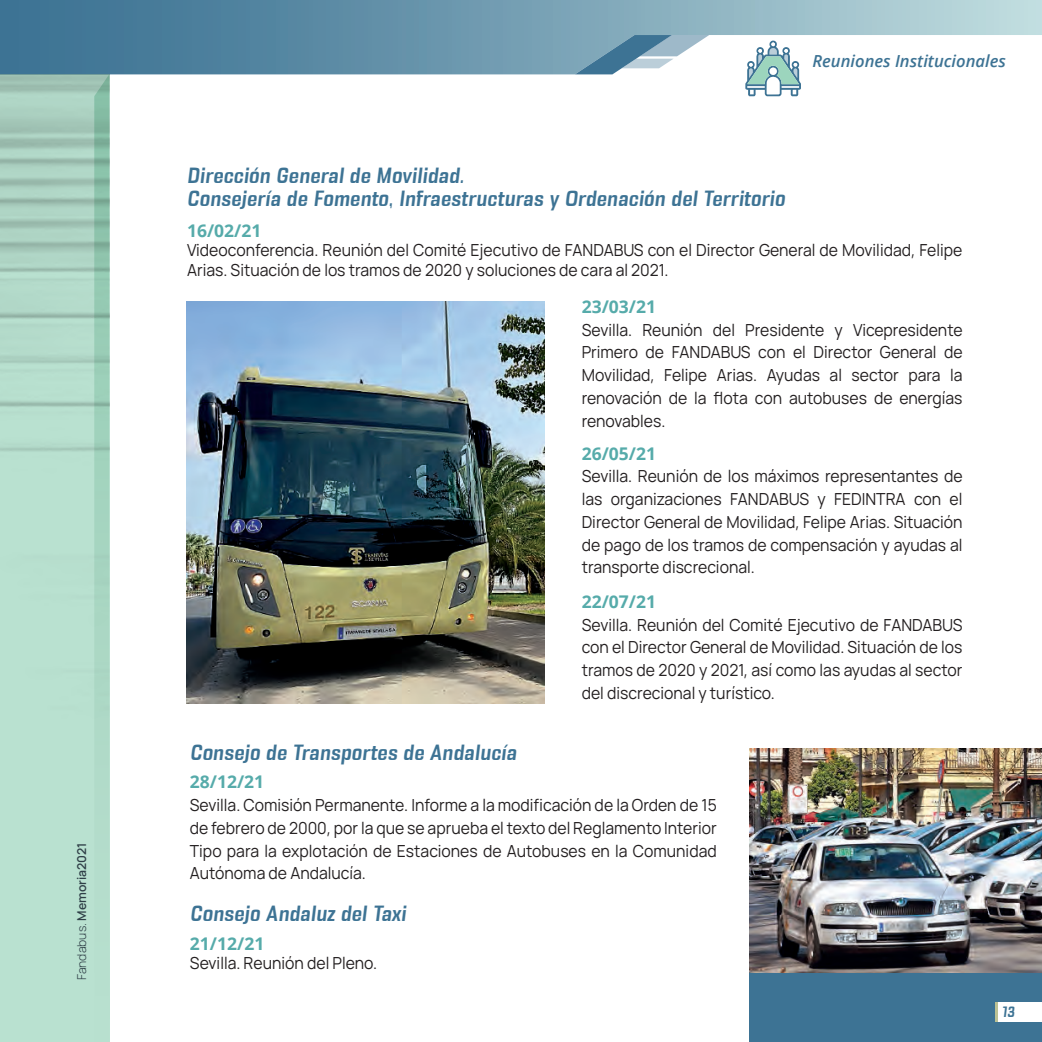
<style>
.page{position:relative;width:1042px;height:1042px;background:#fff}
.page>*{position:absolute;margin:0;border:0;box-sizing:border-box;transform-origin:0 0}
.t1{font:italic 600 21.88px/22.8px "Kondes";color:#3d7394}
.t2{font:700 17.5px "Open Sans";color:#56abaa}
.t3{font:16.62px/22.8px "Hauora";color:#231f20;text-align:justify;scale:.95 1}
.t4{font:italic 600 16.62px "Open Sans";color:#3d7394}
.t5{font:italic 600 14.88px "Kondes";color:#3d7394}
.t6{font:600 12.25px "Hauora";color:#2f3f47}
.s1{font-weight:300}
</style>
<div class="page">
<img style="left:187px;top:302px;width:357px;height:401px">
<svg style="left:0;top:74px;width:94px;height:968px;background:#b4dbca"></svg>
<svg style="left:0;top:0;width:1042px;height:74px"></svg>
<svg style="left:94px;top:74px;width:15px;height:968px;background:#a3d1bd"></svg>
<svg style="left:575px;top:35px;width:134px;height:39px"></svg>
<svg style="left:745px;top:41px;width:56px;height:55px"></svg>
<div style="left:749px;top:972px;width:293px;height:70px;background:#3d7394"></div>
<img style="left:749px;top:748px;width:293px;height:224px">
<div style="left:997px;top:1002px;width:45px;height:20px;background:#fff"></div>
<hr style="left:994px;top:1002px;width:3px;height:20px;background:#bbc194">
<p class="t6" style="left:72px;top:980px;width:139px;rotate:-90deg"><span class="s1">Fandabus.</span> Memoria2021</p>
<p class="t4" style="left:812px;top:49px;width:195px">Reuniones Institucionales</p>
<h1 class="t1" style="left:187px;top:163px;width:599px">Dirección General de Movilidad.<br>Consejería de Fomento, Infraestructuras y Ordenación del Territorio</h1>
<p class="t2" style="left:187px;top:218px;width:76px">16/02/21</p>
<p class="t3" style="left:187px;top:239px;width:817px;line-height:19.2px">Videoconferencia. Reunión del Comité Ejecutivo de FANDABUS con el Director General de Movilidad, Felipe<br>Arias. Situación de los tramos de 2020 y soluciones de cara al 2021.</p>
<p class="t2" style="left:582px;top:294px;width:76px">23/03/21</p>
<p class="t3" style="left:582px;top:317px;width:402px">Sevilla. Reunión del Presidente y Vicepresidente Primero de FANDABUS con el Director General de Movilidad, Felipe Arias. Ayudas al sector para la renovación de la flota con autobuses de energías renovables.</p>
<p class="t2" style="left:582px;top:441px;width:76px">26/05/21</p>
<p class="t3" style="left:582px;top:464px;width:402px">Sevilla. Reunión de los máximos representantes de las organizaciones FANDABUS y FEDINTRA con el Director General de Movilidad, Felipe Arias. Situación de pago de los tramos de compensación y ayudas al transporte discrecional.</p>
<p class="t2" style="left:582px;top:589px;width:76px">22/07/21</p>
<p class="t3" style="left:582px;top:612px;width:402px">Sevilla. Reunión del Comité Ejecutivo de FANDABUS con el Director General de Movilidad. Situación de los tramos de 2020 y 2021, así como las ayudas al sector del discrecional y turístico.</p>
<h1 class="t1" style="left:190px;top:740px;width:328px">Consejo de Transportes de Andalucía</h1>
<p class="t2" style="left:190px;top:769px;width:76px">28/12/21</p>
<p class="t3" style="left:190px;top:792px;width:556px">Sevilla. Comisión Permanente. Informe a la modificación de la Orden de 15 de febrero de 2000, por la que se aprueba el texto del Reglamento Interior Tipo para la explotación de Estaciones de Autobuses en la Comunidad Autónoma de Andalucía.</p>
<h1 class="t1" style="left:190px;top:901px;width:218px">Consejo Andaluz del Taxi</h1>
<p class="t2" style="left:190px;top:931px;width:76px">21/12/21</p>
<p class="t3" style="left:190px;top:950px;width:198px">Sevilla. Reunión del Pleno.</p>
<p class="t5" style="left:1001px;top:1002px;width:14px">13</p>
</div>
